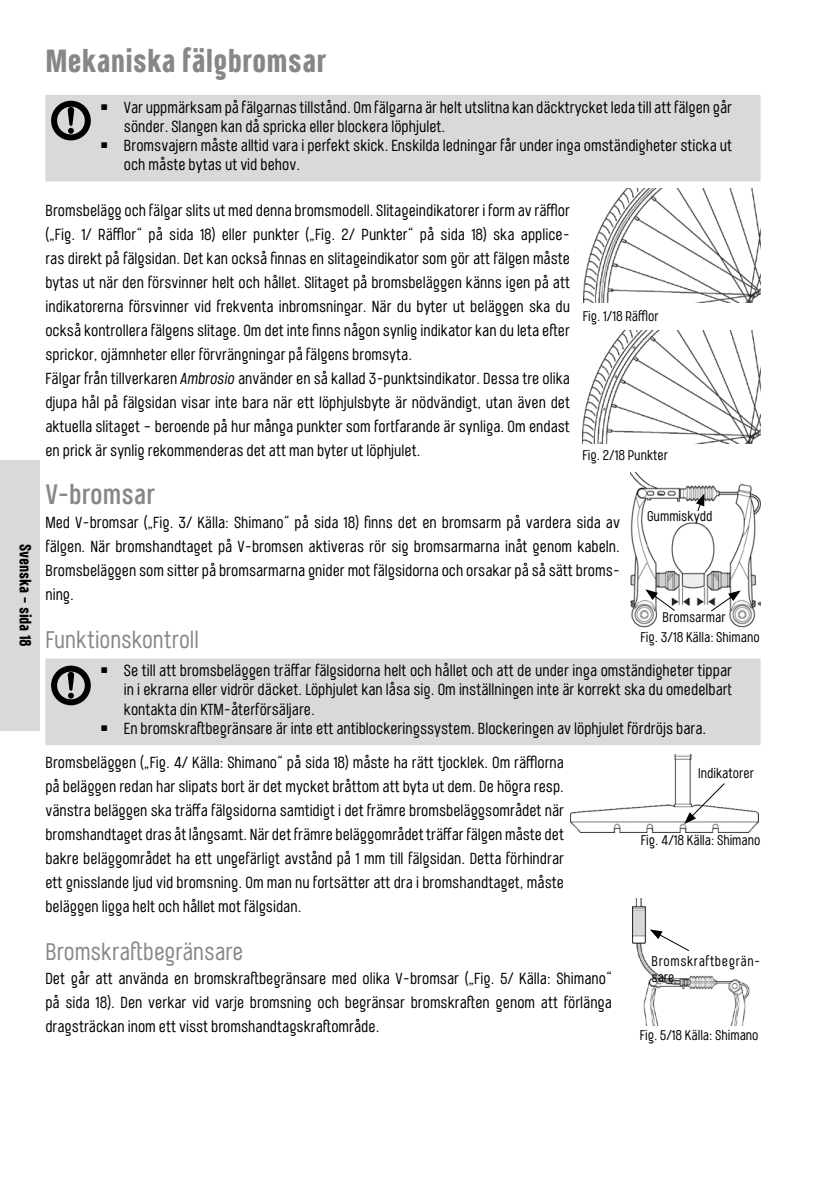
<style>
.page{position:relative;width:823px;height:1191px;background:#fff}
.page>*{position:absolute;margin:0;border:0;box-sizing:border-box;transform-origin:0 0}
.t1{font:700 32px "Port Condensed";color:#878787}
.t2{font:500 28px "Port Condensed";color:#878787}
.t3{font:24px "Port Condensed";color:#878787}
.t4{font:16px/24px "Port Condensed";color:#000;text-align:justify}
.t5{font:700 16px "Port Condensed";letter-spacing:-.01em;color:#000}
.t6{font:14px "Port Condensed";color:#000}
.t7{font:14px/16.8px "Port Condensed";letter-spacing:.04em;color:#000}
.s1{font-style:italic}
</style>
<div class="page">
<div style="left:0;top:460px;width:40px;height:271px;background:#d9d9d9"></div>
<div style="left:45px;top:95px;width:715px;height:86px;background:#d9d9d9"></div>
<svg style="left:47px;top:98px;width:47px;height:46px;background:#8d8d8d"></svg>
<img style="left:583px;top:188px;width:177px;height:114px">
<img style="left:582px;top:331px;width:178px;height:112px">
<img style="left:630px;top:472px;width:130px;height:156px">
<svg style="left:695px;top:493px;width:9px;height:19px"></svg>
<svg style="left:645px;top:589px;width:30px;height:22px"></svg>
<svg style="left:710px;top:590px;width:30px;height:22px"></svg>
<div style="left:45px;top:658px;width:715px;height:87px;background:#d9d9d9"></div>
<svg style="left:47px;top:662px;width:47px;height:47px;background:#8f8f8f"></svg>
<img style="left:570px;top:755px;width:188px;height:77px">
<svg style="left:683px;top:782px;width:42px;height:42px"></svg>
<img style="left:632px;top:898px;width:118px;height:128px">
<svg style="left:649px;top:929px;width:40px;height:22px"></svg>
<p class="t5" style="left:36px;top:544px;width:104px;rotate:90deg">Svenska – sida 18</p>
<h1 class="t1" style="left:45px;top:40px;width:282px">Mekaniska fälgbromsar</h1>
<p class="t4" style="left:101px;top:95px;width:632px">￭ Var uppmärksam på fälgarnas tillstånd. Om fälgarna är helt utslitna kan däcktrycket leda till att fälgen går</p>
<p class="t4" style="left:124px;top:114px;width:323px">sönder. Slangen kan då spricka eller blockera löphjulet.</p>
<p class="t4" style="left:101px;top:133px;width:632px">￭ Bromsvajern måste alltid vara i perfekt skick. Enskilda ledningar får under inga omständigheter sticka ut</p>
<p class="t4" style="left:124px;top:152px;width:178px">och måste bytas ut vid behov.</p>
<p class="t4" style="left:45px;top:198px;width:526px">Bromsbelägg och fälgar slits ut med denna bromsmodell. Slitageindikatorer i form av räfflor („Fig. 1/ Räfflor“ på sida 18) eller punkter („Fig. 2/ Punkter“ på sida 18) ska applice&shy;ras direkt på fälgsidan. Det kan också finnas en slitageindikator som gör att fälgen måste bytas ut när den försvinner helt och hållet. Slitaget på bromsbeläggen känns igen på att indikatorerna försvinner vid frekventa inbromsningar. När du byter ut beläggen ska du också kontrollera fälgens slitage. Om det inte finns någon synlig indikator kan du leta efter sprickor, ojämnheter eller förvrängningar på fälgens bromsyta.</p>
<p class="t4" style="left:45px;top:366px;width:526px">Fälgar från tillverkaren <span class="s1">Ambrosio</span> använder en så kallad 3-punktsindikator. Dessa tre olika djupa hål på fälgsidan visar inte bara när ett löphjulsbyte är nödvändigt, utan även det aktuella slitaget – beroende på hur många punkter som fortfarande är synliga. Om endast en prick är synlig rekommenderas det att man byter ut löphjulet.</p>
<h2 class="t2" style="left:45px;top:476px;width:111px">V-bromsar</h2>
<p class="t6" style="left:582px;top:307px;width:77px">Fig. 1/18 Räfflor</p>
<p class="t6" style="left:582px;top:446px;width:87px">Fig. 2/18 Punkter</p>
<p class="t6" style="left:646px;top:507px;width:67px">Gummiskydd</p>
<p class="t4" style="left:45px;top:510px;width:575px">Med V-bromsar („Fig. 3/ Källa: Shimano“ på sida 18) finns det en bromsarm på vardera sida av fälgen. När bromshandtaget på V-bromsen aktiveras rör sig bromsarmarna inåt genom kabeln.<br>Bromsbeläggen som sitter på bromsarmarna gnider mot fälgsidorna och orsakar på så sätt broms&shy;ning.</p>
<h3 class="t3" style="left:45px;top:624px;width:155px">Funktionskontroll</h3>
<p class="t4" style="left:101px;top:658px;width:632px">￭ Se till att bromsbeläggen träffar fälgsidorna helt och hållet och att de under inga omständigheter tippar</p>
<p class="t4" style="left:124px;top:677px;width:609px">in i ekrarna eller vidrör däcket. Löphjulet kan låsa sig. Om inställningen inte är korrekt ska du omedelbart</p>
<p class="t4" style="left:124px;top:697px;width:192px">kontakta din KTM-återförsäljare.</p>
<p class="t4" style="left:101px;top:716px;width:606px">￭ En bromskraftbegränsare är inte ett antiblockeringssystem. Blockeringen av löphjulet fördröjs bara.</p>
<p class="t6" style="left:697px;top:764px;width:57px">Indikatorer</p>
<p class="t6" style="left:662px;top:608px;width:65px">Bromsarmar</p>
<p class="t6" style="left:640px;top:628px;width:120px">Fig. 3/18 Källa: Shimano</p>
<p class="t4" style="left:45px;top:750px;width:520px">Bromsbeläggen („Fig. 4/ Källa: Shimano“ på sida 18) måste ha rätt tjocklek. Om räfflorna på beläggen redan har slipats bort är det mycket bråttom att byta ut dem. De högra resp. vänstra beläggen ska träffa fälgsidorna samtidigt i det främre bromsbeläggsområdet när bromshandtaget dras åt långsamt. När det främre beläggområdet träffar fälgen måste det bakre beläggområdet ha ett ungefärligt avstånd på 1 mm till fälgsidan. Detta förhindrar ett gnisslande ljud vid bromsning. Om man nu fortsätter att dra i bromshandtaget, måste beläggen ligga helt och hållet mot fälgsidan.</p>
<p class="t6" style="left:640px;top:831px;width:121px">Fig. 4/18 Källa: Shimano</p>
<h3 class="t3" style="left:45px;top:936px;width:199px">Bromskraftbegränsare</h3>
<p class="t4" style="left:45px;top:966px;width:568px">Det går att använda en bromskraftbegränsare med olika V-bromsar („Fig. 5/ Källa: Shimano“ på sida 18). Den verkar vid varje bromsning och begränsar bromskraften genom att förlänga dragsträckan inom ett visst bromshandtagskraftområde.</p>
<p class="t7" style="left:651px;top:952px;width:110px">Bromskraftbegrän&shy;sare</p>
<p class="t6" style="left:639px;top:1025px;width:120px">Fig. 5/18 Källa: Shimano</p>
</div>
